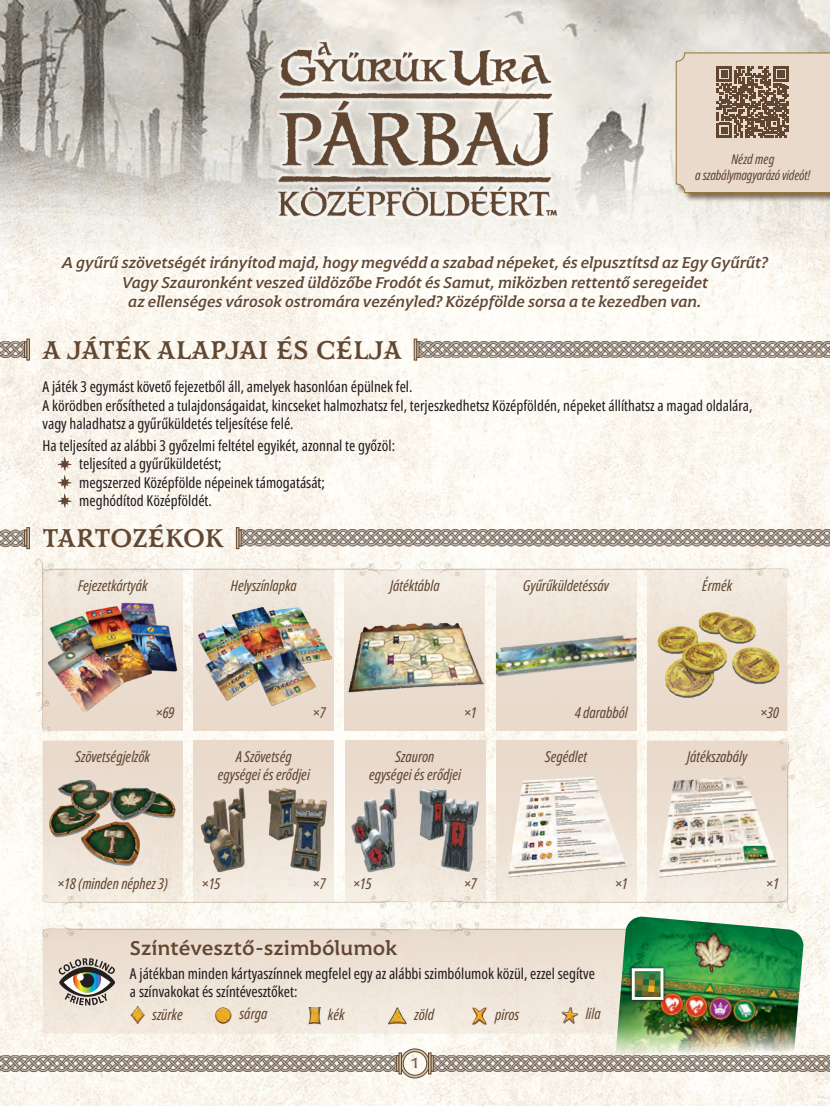
<style>
.page{position:relative;width:830px;height:1106px;background:#fff}
.page>*{position:absolute;margin:0;border:0;box-sizing:border-box;transform-origin:0 0}
.t1{font:700 25.5px "Mr Darcy";color:#614731}
.t2{font:600 21px "Harri Text";color:#614731}
.t3{font:19.5px "Harri Text";color:#785e49}
.t4{font:italic 600 16.5px/19.8px "Harri Text";color:#614731;text-align:center}
.t5{font:extra-condensed 15px/18px "Noto Sans";color:#231f20}
.t6{font:italic extra-condensed 15px/18px "Noto Sans";color:#614731;text-align:center}
.t7{font:italic extra-condensed 13.5px/16.5px "Noto Sans";letter-spacing:-.01em;color:#614731;text-align:center}
</style>
<div class="page">
<img style="left:0;top:264px;width:829px;height:842px">
<svg style="left:399px;top:1048px;width:31px;height:30px"></svg>
<img style="left:0;top:1055px;width:396px;height:16px">
<div style="left:396px;top:1055px;width:3px;height:16px;background:#d4c2a7;border:1px solid #614731"></div>
<div style="left:398px;top:1052px;width:3px;height:22px;background:#d4c2a7;border:1px solid #614731"></div>
<img style="left:433px;top:1055px;width:396px;height:16px">
<div style="left:430px;top:1055px;width:3px;height:16px;background:#d4c2a7;border:1px solid #614731"></div>
<div style="left:428px;top:1052px;width:3px;height:22px;background:#d4c2a7;border:1px solid #614731"></div>
<svg style="left:43px;top:939px;width:571px;height:94px;background:#eee3d7"></svg>
<img style="left:462px;top:920px;width:152px;height:19px">
<img style="left:26px;top:920px;width:436px;height:19px">
<svg style="left:58px;top:958px;width:57px;height:47px;background:#9a978e"></svg>
<img style="left:614px;top:916px;width:189px;height:157px">
<img style="left:635px;top:972px;width:24px;height:23px">
<div style="left:631px;top:968px;width:32px;height:31px;border:3px solid #fff"></div>
<svg style="left:52px;top:579px;width:131px;height:152px"></svg>
<svg style="left:193px;top:579px;width:141px;height:152px;background:#ebded1"></svg>
<svg style="left:344px;top:579px;width:141px;height:152px;background:#eee4d8"></svg>
<svg style="left:495px;top:579px;width:141px;height:152px;background:#ede1d4"></svg>
<div style="left:646px;top:712px;width:141px;height:19px;background:#e9dacc"></div>
<svg style="left:646px;top:740px;width:132px;height:152px;background:#ede0d4"></svg>
<svg style="left:495px;top:740px;width:141px;height:152px;background:#ecdfd3"></svg>
<svg style="left:344px;top:740px;width:141px;height:152px"></svg>
<svg style="left:193px;top:740px;width:141px;height:152px"></svg>
<svg style="left:43px;top:740px;width:140px;height:152px;background:#f0e5da"></svg>
<img style="left:462px;top:892px;width:316px;height:19px">
<img style="left:778px;top:738px;width:19px;height:177px">
<img style="left:26px;top:892px;width:436px;height:19px">
<img style="left:52px;top:560px;width:316px;height:19px">
<img style="left:33px;top:556px;width:19px;height:175px">
<img style="left:368px;top:560px;width:435px;height:19px">
<img style="left:43px;top:581px;width:140px;height:141px">
<img style="left:197px;top:583px;width:134px;height:135px">
<img style="left:347px;top:589px;width:136px;height:136px">
<img style="left:495px;top:611px;width:141px;height:84px">
<img style="left:646px;top:569px;width:141px;height:143px">
<img style="left:655px;top:760px;width:123px;height:123px">
<img style="left:504px;top:760px;width:123px;height:123px">
<img style="left:345px;top:748px;width:140px;height:150px">
<img style="left:194px;top:748px;width:140px;height:150px">
<img style="left:43px;top:744px;width:140px;height:141px">
<img style="left:0;top:0;width:829px;height:264px">
<div style="left:57px;top:251px;width:714px;height:63px;background:#fdfcf6"></div>
<svg style="left:57px;top:457px;width:15px;height:51px"></svg>
<img style="left:0;top:341px;width:24px;height:17px">
<div style="left:24px;top:341px;width:3px;height:17px;background:#d4c2a7;border:1px solid #614731"></div>
<svg style="left:26px;top:339px;width:4px;height:21px"></svg>
<img style="left:0;top:530px;width:24px;height:16px">
<div style="left:24px;top:530px;width:3px;height:16px;background:#d4c2a7;border:1px solid #614731"></div>
<svg style="left:26px;top:527px;width:4px;height:22px"></svg>
<img style="left:419px;top:341px;width:410px;height:17px">
<hr style="left:416px;top:341px;width:3px;height:17px;background:#d4c2a7">
<svg style="left:413px;top:339px;width:4px;height:21px"></svg>
<img style="left:241px;top:530px;width:588px;height:16px">
<div style="left:238px;top:530px;width:3px;height:16px;background:#d4c2a7;border:1px solid #614731"></div>
<div style="left:236px;top:527px;width:3px;height:22px;background:#d4c2a7;border:1px solid #614731"></div>
<img style="left:215px;top:1007px;width:17px;height:16px">
<img style="left:307px;top:1007px;width:13px;height:17px">
<img style="left:388px;top:1007px;width:19px;height:17px">
<img style="left:472px;top:1007px;width:15px;height:17px">
<img style="left:130px;top:1006px;width:15px;height:17px">
<img style="left:560px;top:1007px;width:18px;height:16px">
<svg style="left:260px;top:27px;width:308px;height:204px;background:#cdc5bb"></svg>
<div style="left:675px;top:52px;width:154px;height:150px;background:#614731;opacity:.75"></div>
<svg style="left:675px;top:52px;width:154px;height:141px;background:#d0bfaf"></svg>
<p class="t7" style="left:694px;top:151px;width:117px">Nézd meg<br>a szabálymagyarázó videót!</p>
<p class="t4" style="left:62px;top:252px;width:707px">A gyűrű szövetségét irányítod majd, hogy megvédd a szabad népeket, és elpusztítsd az Egy Gyűrűt?<br>Vagy Szauronként veszed üldözőbe Frodót és Samut, miközben rettentő seregeidet<br>az ellenséges városok ostromára vezényled? Középfölde sorsa a te kezedben van.</p>
<h1 class="t1" style="left:43px;top:334px;width:361px">A JÁTÉK ALAPJAI ÉS CÉLJA</h1>
<p class="t5" style="left:43px;top:378px;width:711px">A játék 3 egymást követő fejezetből áll, amelyek hasonlóan épülnek fel.<br>A körödben erősítheted a tulajdonságaidat, kincseket halmozhatsz fel, terjeszkedhetsz Középföldén, népeket állíthatsz a magad oldalára, vagy haladhatsz a gyűrűküldetés teljesítése felé.</p>
<p class="t5" style="left:79px;top:436px;width:317px;line-height:18.5px;text-indent:-37px">Ha teljesíted az alábbi 3 győzelmi feltétel egyikét, azonnal te győzöl: teljesíted a gyűrűküldetést;<br>megszerzed Középfölde népeinek támogatását;<br>meghódítod Középföldét.</p>
<h1 class="t1" style="left:43px;top:522px;width:182px">TARTOZÉKOK</h1>
<p class="t6" style="left:78px;top:576px;width:71px">Fejezetkártyák</p>
<p class="t6" style="left:231px;top:576px;width:68px">Helyszínlapka</p>
<p class="t6" style="left:390px;top:576px;width:51px">Játéktábla</p>
<p class="t6" style="left:523px;top:576px;width:87px">Gyűrűküldetéssáv</p>
<p class="t6" style="left:701px;top:576px;width:31px">Érmék</p>
<p class="t6" style="left:156px;top:704px;width:20px">×69</p>
<p class="t6" style="left:313px;top:704px;width:14px">×7</p>
<p class="t6" style="left:464px;top:704px;width:14px">×1</p>
<p class="t6" style="left:575px;top:704px;width:54px">4 darabból</p>
<p class="t6" style="left:760px;top:704px;width:20px">×30</p>
<p class="t6" style="left:76px;top:748px;width:76px">Szövetségjelzők</p>
<p class="t6" style="left:218px;top:748px;width:93px">A Szövetség egységei és erődjei</p>
<p class="t6" style="left:369px;top:748px;width:93px">Szauron<br>egységei és erődjei</p>
<p class="t6" style="left:545px;top:748px;width:43px">Segédlet</p>
<p class="t6" style="left:686px;top:748px;width:61px">Játékszabály</p>
<p class="t6" style="left:58px;top:875px;width:112px">×18 (minden néphez 3)</p>
<p class="t6" style="left:202px;top:875px;width:20px">×15</p>
<p class="t6" style="left:353px;top:875px;width:20px">×15</p>
<p class="t6" style="left:313px;top:875px;width:14px">×7</p>
<p class="t6" style="left:464px;top:875px;width:14px">×7</p>
<p class="t6" style="left:615px;top:875px;width:14px">×1</p>
<p class="t6" style="left:766px;top:875px;width:14px">×1</p>
<h2 class="t2" style="left:130px;top:934px;width:269px">Színtévesztő-szimbólumok</h2>
<p class="t5" style="left:130px;top:965px;width:466px">A játékban minden kártyaszínnek megfelel egy az alábbi szimbólumok közül, ezzel segítve a színvakokat és színtévesztőket:</p>
<p class="t6" style="left:152px;top:1006px;width:32px">szürke</p>
<p class="t6" style="left:239px;top:1005px;width:29px">sárga</p>
<p class="t6" style="left:328px;top:1005px;width:18px">kék</p>
<p class="t6" style="left:414px;top:1005px;width:21px">zöld</p>
<p class="t6" style="left:495px;top:1005px;width:26px">piros</p>
<p class="t6" style="left:585px;top:1005px;width:16px">lila</p>
<h3 class="t3" style="left:411px;top:1049px;width:9px">1</h3>
</div>
